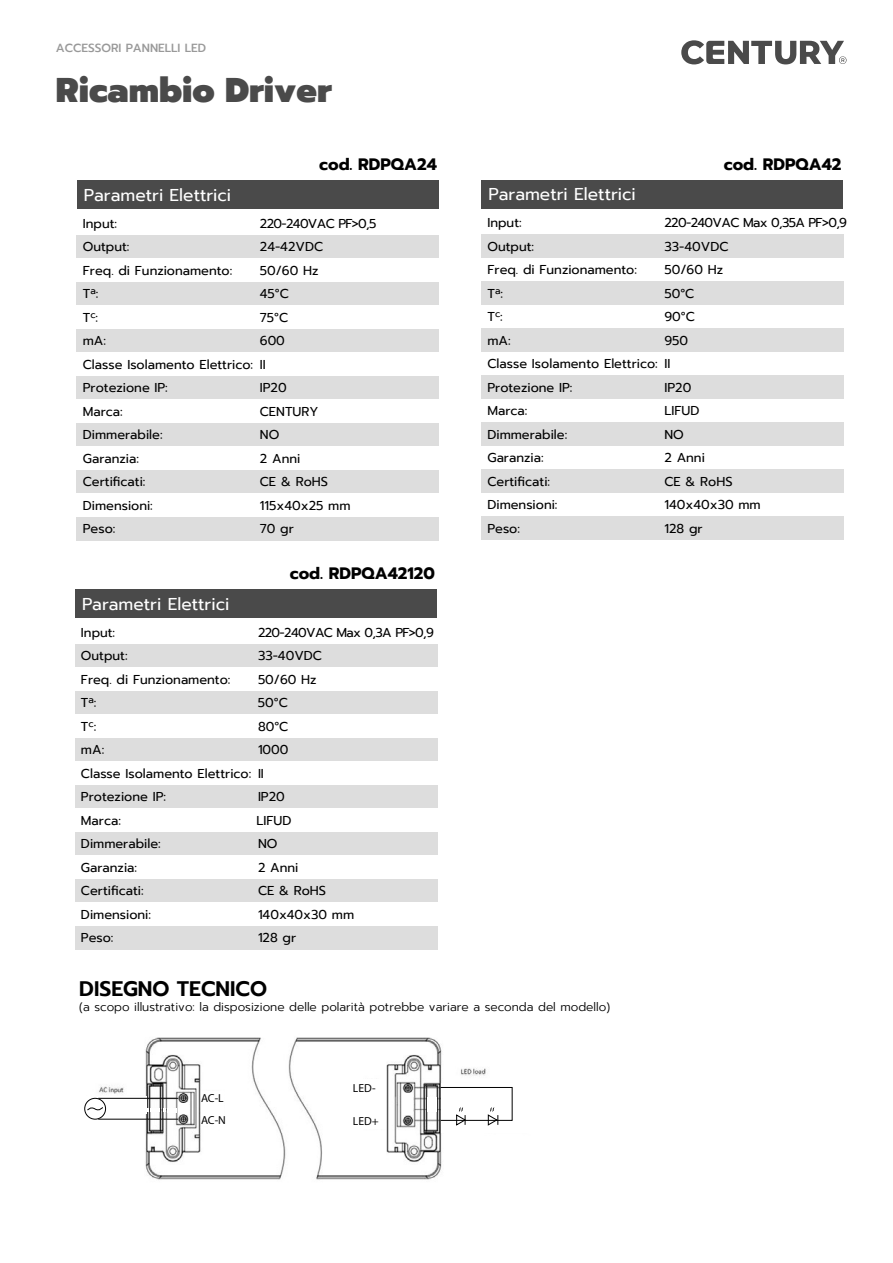
<style>
.page{position:relative;width:893px;height:1263px;background:#fff}
.page>*{position:absolute;margin:0;border:0;box-sizing:border-box;transform-origin:0 0}
.t1{font:900 34.2px "Prompt";color:#4a4a4a}
.t2{font:600 21px "Prompt";color:#000}
.t3{font:17.1px "Prompt";color:#fff}
.t4{font:700 16.5px "Prompt";color:#000}
.t5{font:12.9px/23.5px "Prompt";color:#000}
.t6{font:12.9px "Prompt";letter-spacing:-.05em;color:#000}
.t7{font:300 12px "Prompt";color:#000}
.t8{font:500 11.7px "Prompt";color:#999}
.t9{font:11.7px "Myriad Pro";color:#000}
</style>
<div class="page">
<div style="left:481px;top:180px;width:362px;height:29px;background:#4a4a4a"></div>
<div style="left:481px;top:234px;width:363px;height:24px;background:#ddd"></div>
<div style="left:481px;top:281px;width:363px;height:24px;background:#ddd"></div>
<div style="left:481px;top:328px;width:363px;height:24px;background:#ddd"></div>
<div style="left:481px;top:375px;width:363px;height:24px;background:#ddd"></div>
<div style="left:481px;top:422px;width:363px;height:24px;background:#ddd"></div>
<div style="left:481px;top:469px;width:363px;height:24px;background:#ddd"></div>
<div style="left:481px;top:516px;width:363px;height:24px;background:#ddd"></div>
<div style="left:77px;top:181px;width:362px;height:28px;background:#4a4a4a"></div>
<div style="left:77px;top:235px;width:362px;height:23px;background:#ddd"></div>
<div style="left:77px;top:282px;width:362px;height:23px;background:#ddd"></div>
<div style="left:77px;top:329px;width:362px;height:23px;background:#ddd"></div>
<div style="left:77px;top:376px;width:362px;height:23px;background:#ddd"></div>
<div style="left:77px;top:423px;width:362px;height:23px;background:#ddd"></div>
<div style="left:77px;top:470px;width:362px;height:23px;background:#ddd"></div>
<div style="left:77px;top:517px;width:362px;height:23px;background:#ddd"></div>
<img style="left:84px;top:1037px;width:402px;height:143px">
<div style="left:85px;top:1096px;width:61px;height:17px;background:#fff"></div>
<div style="left:441px;top:1083px;width:100px;height:50px;background:#fff"></div>
<div style="left:362px;top:1105px;width:23px;height:24px;background:#fff"></div>
<div style="left:402px;top:1094px;width:11px;height:21px;background:#fff"></div>
<div style="left:427px;top:1097px;width:10px;height:14px;background:#fff"></div>
<div style="left:362px;top:1079px;width:23px;height:27px;background:#fff"></div>
<div style="left:441px;top:1087px;width:71px;height:34px;background:#fff;border:1px solid #000"></div>
<svg style="left:488px;top:1107px;width:10px;height:19px"></svg>
<svg style="left:456px;top:1107px;width:10px;height:19px"></svg>
<div style="left:178px;top:1103px;width:11px;height:11px;background:#fff"></div>
<div style="left:201px;top:1091px;width:23px;height:34px;background:#fff"></div>
<hr style="left:98px;top:1119px;width:80px;height:1px;background:#000">
<hr style="left:98px;top:1098px;width:80px;height:1px;background:#000">
<div style="left:85px;top:1098px;width:21px;height:21px;background:#fff;border-radius:50%"></div>
<div style="left:84px;top:1098px;width:22px;height:21px;border:1px solid #000;border-radius:50%"></div>
<svg style="left:87px;top:1107px;width:16px;height:4px"></svg>
<svg style="left:148px;top:1108px;width:28px;height:4px"></svg>
<svg style="left:681px;top:40px;width:165px;height:24px"></svg>
<div style="left:75px;top:589px;width:362px;height:29px;background:#4a4a4a"></div>
<div style="left:75px;top:644px;width:362px;height:23px;background:#ddd"></div>
<div style="left:75px;top:691px;width:362px;height:23px;background:#ddd"></div>
<div style="left:75px;top:738px;width:362px;height:23px;background:#ddd"></div>
<div style="left:75px;top:785px;width:362px;height:23px;background:#ddd"></div>
<div style="left:75px;top:832px;width:362px;height:23px;background:#ddd"></div>
<div style="left:75px;top:879px;width:362px;height:23px;background:#ddd"></div>
<div style="left:75px;top:926px;width:362px;height:23px;background:#ddd"></div>
<p class="t8" style="left:56px;top:40px;width:152px">ACCESSORI PANNELLI LED</p>
<h1 class="t1" style="left:56px;top:65px;width:277px">Ricambio Driver</h1>
<p class="t4" style="left:319px;top:152px;width:119px">cod. RDPQA24</p>
<h3 class="t3" style="left:84px;top:182px;width:149px">Parametri Elettrici</h3>
<p class="t5" style="left:83px;top:211px;width:36px">Input:</p>
<p class="t6" style="left:260px;top:214px;width:118px">220-240VAC PF&gt;0,5</p>
<p class="t5" style="left:83px;top:235px;width:48px">Output:</p>
<p class="t5" style="left:260px;top:235px;width:65px">24-42VDC</p>
<p class="t5" style="left:83px;top:258px;width:151px">Freq. di Funzionamento:</p>
<p class="t5" style="left:260px;top:258px;width:60px">50/60 Hz</p>
<p class="t5" style="left:83px;top:282px;width:17px">T<sup>a</sup>:</p>
<p class="t5" style="left:260px;top:282px;width:31px">45°C</p>
<p class="t5" style="left:83px;top:305px;width:17px">T<sup>c</sup>:</p>
<p class="t5" style="left:260px;top:305px;width:30px">75°C</p>
<p class="t5" style="left:83px;top:329px;width:25px">mA:</p>
<p class="t5" style="left:83px;top:329px;width:204px;text-indent:177px">600<br>Classe Isolamento Elettrico: II<br>Protezione IP:</p>
<p class="t5" style="left:260px;top:376px;width:28px">IP20</p>
<p class="t5" style="left:83px;top:400px;width:42px">Marca:</p>
<p class="t5" style="left:260px;top:400px;width:60px">CENTURY</p>
<p class="t5" style="left:83px;top:423px;width:81px">Dimmerabile:</p>
<p class="t5" style="left:260px;top:423px;width:21px">NO</p>
<p class="t5" style="left:83px;top:447px;width:58px">Garanzia:</p>
<p class="t5" style="left:260px;top:447px;width:42px">2 Anni</p>
<p class="t5" style="left:83px;top:470px;width:64px">Certificati:</p>
<p class="t5" style="left:260px;top:470px;width:70px">CE &amp; RoHS</p>
<p class="t5" style="left:83px;top:494px;width:72px">Dimensioni:</p>
<p class="t5" style="left:260px;top:494px;width:92px">115x40x25 mm</p>
<p class="t5" style="left:83px;top:517px;width:34px">Peso:</p>
<p class="t5" style="left:260px;top:517px;width:35px">70 gr</p>
<p class="t4" style="left:290px;top:561px;width:147px">cod. RDPQA42120</p>
<h3 class="t3" style="left:82px;top:591px;width:149px">Parametri Elettrici</h3>
<p class="t5" style="left:81px;top:620px;width:36px">Input:</p>
<p class="t6" style="left:258px;top:622px;width:177px">220-240VAC Max 0,3A PF&gt;0,9</p>
<p class="t5" style="left:81px;top:644px;width:48px">Output:</p>
<p class="t5" style="left:258px;top:644px;width:66px">33-40VDC</p>
<p class="t5" style="left:81px;top:667px;width:151px">Freq. di Funzionamento:</p>
<p class="t5" style="left:258px;top:667px;width:60px">50/60 Hz</p>
<p class="t5" style="left:81px;top:691px;width:17px">T<sup>a</sup>:</p>
<p class="t5" style="left:258px;top:691px;width:31px">50°C</p>
<p class="t5" style="left:81px;top:714px;width:17px">T<sup>c</sup>:</p>
<p class="t5" style="left:258px;top:714px;width:32px">80°C</p>
<p class="t5" style="left:81px;top:738px;width:25px">mA:</p>
<p class="t5" style="left:81px;top:738px;width:209px;text-indent:177px">1000<br>Classe Isolamento Elettrico: II<br>Protezione IP:</p>
<p class="t5" style="left:258px;top:785px;width:28px">IP20</p>
<p class="t5" style="left:81px;top:808px;width:81px">Marca:<br>Dimmerabile:</p>
<p class="t5" style="left:256px;top:808px;width:37px">LIFUD</p>
<p class="t5" style="left:258px;top:832px;width:21px">NO</p>
<p class="t5" style="left:81px;top:855px;width:58px">Garanzia:</p>
<p class="t5" style="left:258px;top:855px;width:42px">2 Anni</p>
<p class="t5" style="left:81px;top:879px;width:64px">Certificati:</p>
<p class="t5" style="left:258px;top:879px;width:70px">CE &amp; RoHS</p>
<p class="t5" style="left:81px;top:902px;width:72px">Dimensioni:</p>
<p class="t5" style="left:258px;top:902px;width:98px">140x40x30 mm</p>
<p class="t5" style="left:81px;top:926px;width:34px">Peso:</p>
<p class="t5" style="left:258px;top:926px;width:40px">128 gr</p>
<p class="t4" style="left:724px;top:152px;width:119px">cod. RDPQA42</p>
<h3 class="t3" style="left:488px;top:182px;width:149px">Parametri Elettrici</h3>
<p class="t5" style="left:487px;top:211px;width:36px">Input:</p>
<p class="t6" style="left:664px;top:213px;width:184px">220-240VAC Max 0,35A PF&gt;0,9</p>
<p class="t5" style="left:487px;top:235px;width:48px">Output:</p>
<p class="t5" style="left:664px;top:235px;width:66px">33-40VDC</p>
<p class="t5" style="left:487px;top:258px;width:151px">Freq. di Funzionamento:</p>
<p class="t5" style="left:664px;top:258px;width:60px">50/60 Hz</p>
<p class="t5" style="left:487px;top:281px;width:17px">T<sup>a</sup>:</p>
<p class="t5" style="left:664px;top:281px;width:31px">50°C</p>
<p class="t5" style="left:487px;top:305px;width:17px">T<sup>c</sup>:</p>
<p class="t5" style="left:664px;top:305px;width:32px">90°C</p>
<p class="t5" style="left:487px;top:328px;width:25px">mA:</p>
<p class="t5" style="left:487px;top:328px;width:202px;text-indent:177px">950<br>Classe Isolamento Elettrico: II<br>Protezione IP:</p>
<p class="t5" style="left:664px;top:376px;width:28px">IP20</p>
<p class="t5" style="left:487px;top:399px;width:42px">Marca:</p>
<p class="t5" style="left:664px;top:399px;width:37px">LIFUD</p>
<p class="t5" style="left:487px;top:423px;width:81px">Dimmerabile:</p>
<p class="t5" style="left:664px;top:423px;width:21px">NO</p>
<p class="t5" style="left:487px;top:446px;width:58px">Garanzia:</p>
<p class="t5" style="left:664px;top:446px;width:42px">2 Anni</p>
<p class="t5" style="left:487px;top:470px;width:64px">Certificati:</p>
<p class="t5" style="left:664px;top:470px;width:70px">CE &amp; RoHS</p>
<p class="t5" style="left:487px;top:493px;width:72px">Dimensioni:</p>
<p class="t5" style="left:664px;top:493px;width:98px">140x40x30 mm</p>
<p class="t5" style="left:487px;top:517px;width:34px">Peso:</p>
<p class="t5" style="left:664px;top:517px;width:40px">128 gr</p>
<h2 class="t2" style="left:79px;top:973px;width:189px">DISEGNO TECNICO</h2>
<p class="t7" style="left:79px;top:997px;width:532px">(a scopo illustrativo: la disposizione delle polarità potrebbe variare a seconda del modello)</p>
<p class="t9" style="left:201px;top:1090px;width:24px">AC-L</p>
<p class="t9" style="left:353px;top:1080px;width:24px">LED-</p>
<p class="t9" style="left:201px;top:1112px;width:26px">AC-N</p>
<p class="t9" style="left:353px;top:1114px;width:27px">LED+</p>
</div>
